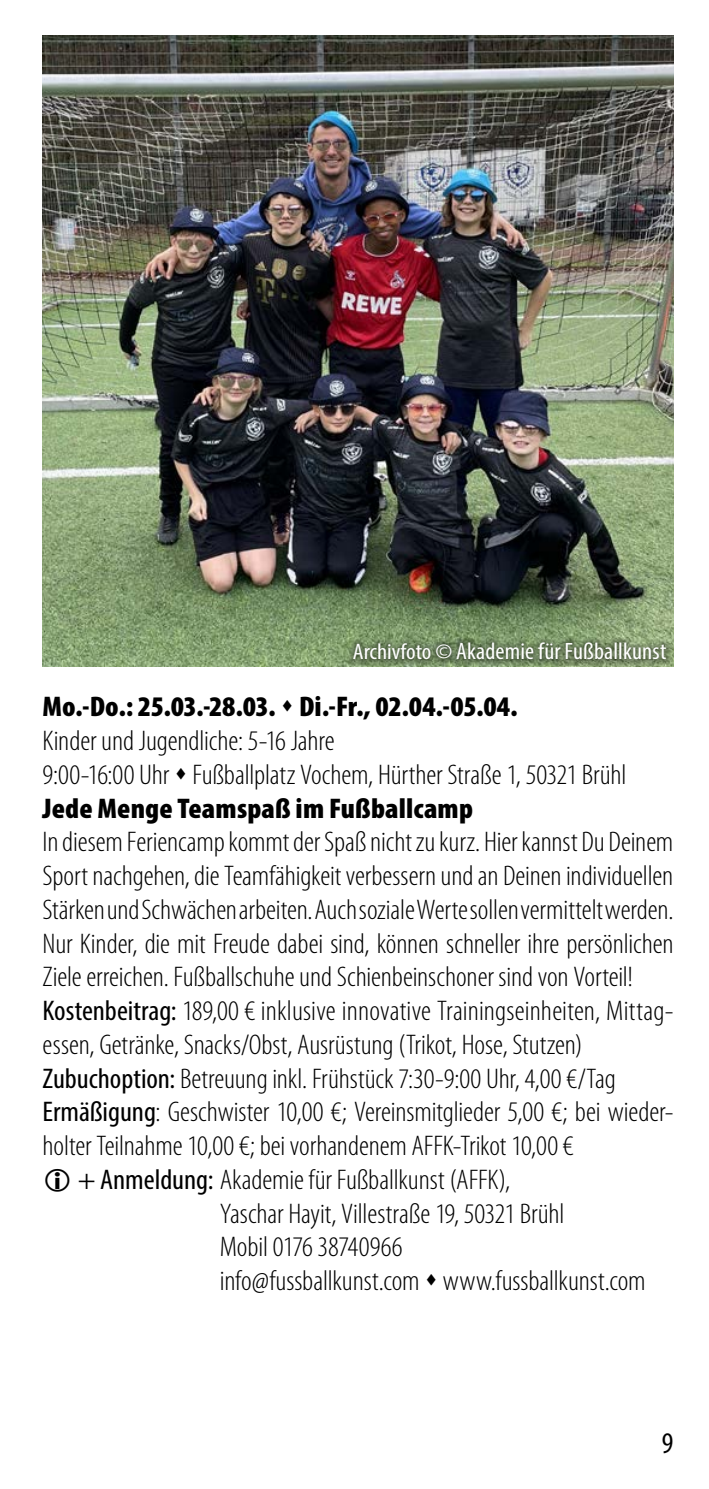
<style>
.page{position:relative;width:709px;height:1489px;background:#fff}
.page>*{position:absolute;margin:0;border:0;box-sizing:border-box;transform-origin:0 0}
.t1{font:condensed 30px "Myriad Pro";color:#000}
.t2{font:300 condensed 28.5px/33.8px "Myriad Pro";letter-spacing:-.005em;color:#000;scale:1.05 1}
.t3{font:condensed 23.75px "Myriad Pro";letter-spacing:.005em;color:#fff;scale:1.05 1}
.s1{font-size:22.5px}
.s2{font-weight:900}
.s3{font-weight:400}
</style>
<div class="page">
<img style="left:43px;top:35px;width:630px;height:631px">
<div style="left:347px;top:637px;width:325px;height:28px;background:#000;opacity:.75"></div>
<p class="t3" style="left:353px;top:637px;width:300px"><span class="s1">Archivfoto ©</span> Akademie für Fußballkunst</p>
<p class="t2" style="left:43px;top:689px;width:557px"><span class="s2">Mo.-Do.: 25.03.-28.03.</span> ▲ <span class="s2">Di.-Fr., 02.04.-05.04.<br></span>Kinder und Jugendliche: 5-16 Jahre<br>9:00-16:00 Uhr ▲ Fußballplatz Vochem, Hürther Straße 1, 50321 Brühl <span class="s2">Jede Menge Teamspaß im Fußballcamp</span></p>
<p class="t2" style="left:43px;top:824px;width:602px">In diesem Feriencamp kommt der Spaß nicht zu kurz. Hier kannst Du Deinem</p>
<p class="t2" style="left:43px;top:858px;width:602px">Sport nachgehen, die Teamfähigkeit verbessern und an Deinen individuellen</p>
<p class="t2" style="left:43px;top:892px;width:602px">Stärken und Schwächen arbeiten. Auch soziale Werte sollen vermittelt werden.</p>
<p class="t2" style="left:43px;top:926px;width:602px">Nur Kinder, die mit Freude dabei sind, können schneller ihre persönlichen</p>
<p class="t2" style="left:43px;top:959px;width:564px">Ziele erreichen. Fußballschuhe und Schienbeinschoner sind von Vorteil!</p>
<p class="t2" style="left:43px;top:993px;width:602px"><span class="s3">Kostenbeitrag:</span> 189,00 € inklusive innovative Trainingseinheiten, Mittag-</p>
<p class="t2" style="left:43px;top:1027px;width:516px">essen, Getränke, Snacks/Obst, Ausrüstung (Trikot, Hose, Stutzen)</p>
<p class="t2" style="left:43px;top:1061px;width:547px"><span class="s3">Zubuchoption:</span> Betreuung inkl. Frühstück 7:30-9:00 Uhr, 4,00 €/Tag</p>
<p class="t2" style="left:43px;top:1094px;width:602px"><span class="s3">Ermäßigung</span>: Geschwister 10,00 €; Vereinsmitglieder 5,00 €; bei wieder-</p>
<p class="t2" style="left:43px;top:1128px;width:507px">holter Teilnahme 10,00 €; bei vorhandenem AFFK-Trikot 10,00 €</p>
<p class="t2" style="left:78px;top:1162px;width:413px"><span class="s3">+ Anmeldung:</span> Akademie für Fußballkunst (AFFK),</p>
<p class="t2" style="left:220px;top:1196px;width:330px">Yaschar Hayit, Villestraße 19, 50321 Brühl</p>
<p class="t2" style="left:220px;top:1229px;width:176px">Mobil 0176 38740966</p>
<p class="t2" style="left:220px;top:1263px;width:407px">info@fussballkunst.com ▲ www.fussballkunst.com</p>
<p class="t1" style="left:662px;top:1424px;width:13px">9</p>
</div>
